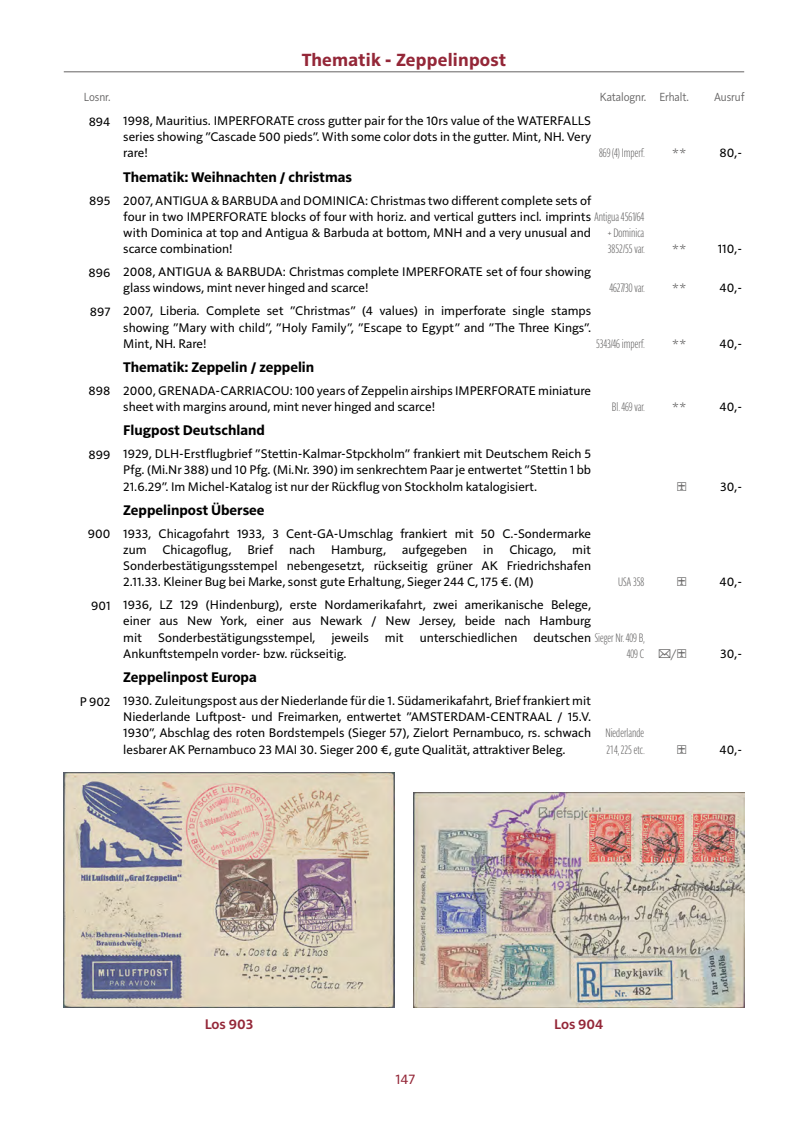
<style>
.page{position:relative;width:808px;height:1127px;background:#fff}
.page>*{position:absolute;margin:0;border:0;box-sizing:border-box;transform-origin:0 0}
.t1{font:700 18px "Solitaire MVB Pro";letter-spacing:.015em;color:#942738}
.t2{font:700 14.25px "Solitaire MVB Pro";color:#000}
.t3{font:600 14.25px "Solitaire MVB Pro";color:#942738}
.t4{font:14.25px "Solitaire MVB Pro";color:#942738}
.t5{font:12.75px/16.2px "Solitaire MVB Pro";color:#000;text-align:justify}
.t6{font:700 12px/16.2px "Parisine Std Comp Clair";color:#646363}
.t7{font:12px "Solitaire MVB Pro";letter-spacing:-.005em;color:#646363;scale:.9 1}
.s1{font-family:"Parisine Std Comp Clair";font-weight:700;font-size:12px;color:#646363}
.s2{font-family:"Solitaire MVB Pro";font-weight:400;font-size:12.75px;color:#000}
</style>
<div class="page">
<hr style="left:64px;top:71px;width:680px;height:1px;background:#646363">
<img style="left:414px;top:793px;width:330px;height:214px">
<img style="left:64px;top:773px;width:330px;height:234px">
<h1 class="t1" style="left:302px;top:48px;width:206px">Thematik - Zeppelinpost</h1>
<p class="t7" style="left:84px;top:88px;width:31px">Losnr.</p>
<p class="t7" style="left:600px;top:88px;width:100px">Katalognr. Erhalt.</p>
<p class="t7" style="left:714px;top:88px;width:35px">Ausruf</p>
<p class="t5" style="left:123px;top:112px;width:469px;text-indent:-35px">894 1998, Mauritius. IMPERFORATE cross gutter pair for the 10rs value of the WATERFALLS series showing ”Cascade 500 pieds”. With some color dots in the gutter. Mint, NH. Very rare!</p>
<p class="t6" style="left:599px;top:145px;width:47px">869 (4) Imperf.</p>
<p class="t5" style="left:719px;top:144px;width:24px">80,-</p>
<p class="t2" style="left:123px;top:167px;width:230px">Thematik: Weihnachten / christmas</p>
<p class="t5" style="left:123px;top:191px;width:522px;text-align:left;text-indent:-34px">895 2007, ANTIGUA &amp; BARBUDA and DOMINICA: Christmas two different complete sets of<br>four in two IMPERFORATE blocks of four with horiz. and vertical gutters incl. imprints <span class="s1">Antigua 4561/64 </span>with Dominica at top and Antigua &amp; Barbuda at bottom, MNH and a very unusual and<br>scarce combination!</p>
<p class="t6" style="left:608px;top:225px;width:39px">+ Dominica<br>3852/55 var.</p>
<p class="t5" style="left:718px;top:240px;width:26px">110,-</p>
<p class="t5" style="left:123px;top:263px;width:469px;text-indent:-35px">896 2008, ANTIGUA &amp; BARBUDA: Christmas complete IMPERFORATE set of four showing glass windows, mint never hinged and scarce!</p>
<p class="t6" style="left:609px;top:280px;width:37px">4627/30 var.</p>
<p class="t5" style="left:719px;top:279px;width:24px">40,-</p>
<p class="t5" style="left:123px;top:302px;width:469px;text-indent:-33px">897 2007, Liberia. Complete set ”Christmas” (4 values) in imperforate single stamps showing ”Mary with child”, ”Holy Family”, ”Escape to Egypt” and ”The Three Kings”.<br>Mint, NH. Rare!</p>
<p class="t6" style="left:596px;top:335px;width:51px">5343/46 imperf.</p>
<p class="t5" style="left:719px;top:334px;width:24px">40,-</p>
<p class="t2" style="left:123px;top:357px;width:192px">Thematik: Zeppelin / zeppelin</p>
<p class="t5" style="left:123px;top:381px;width:469px;text-indent:-35px">898 2000, GRENADA-CARRIACOU: 100 years of Zeppelin airships IMPERFORATE miniature sheet with margins around, mint never hinged and scarce!</p>
<p class="t2" style="left:123px;top:420px;width:143px">Flugpost Deutschland</p>
<p class="t5" style="left:123px;top:445px;width:469px;text-indent:-35px">899 1929, DLH-Erstflugbrief ”Stettin-Kalmar-Stpckholm” frankiert mit Deutschem Reich 5<br>Pfg. (Mi.Nr 388) und 10 Pfg. (Mi.Nr. 390) im senkrechtem Paar je entwertet ”Stettin 1 bb 21.6.29”. Im Michel-Katalog ist nur der Rückflug von Stockholm katalogisiert.</p>
<p class="t2" style="left:123px;top:500px;width:143px">Zeppelinpost Übersee</p>
<p class="t5" style="left:123px;top:524px;width:469px;text-indent:-35px">900 1933, Chicagofahrt 1933, 3 Cent-GA-Umschlag frankiert mit 50 C.-Sondermarke zum</p>
<p class="t5" style="left:163px;top:540px;width:70px">Chicagoflug,</p>
<p class="t5" style="left:247px;top:540px;width:69px">Brief nach</p>
<p class="t5" style="left:331px;top:540px;width:56px">Hamburg,</p>
<p class="t5" style="left:402px;top:540px;width:67px">aufgegeben</p>
<p class="t5" style="left:483px;top:540px;width:12px">in</p>
<p class="t5" style="left:509px;top:540px;width:48px">Chicago,</p>
<p class="t5" style="left:123px;top:540px;width:469px;text-indent:449px">mit Sonderbestätigungsstempel nebengesetzt, rückseitig grüner AK Friedrichshafen 2.11.33. Kleiner Bug bei Marke, sonst gute Erhaltung, Sieger 244 C, 175 €. (M)</p>
<p class="t6" style="left:612px;top:399px;width:35px">Bl. 469 var.</p>
<p class="t5" style="left:719px;top:398px;width:24px">40,-</p>
<p class="t5" style="left:720px;top:477px;width:23px">30,-</p>
<p class="t6" style="left:618px;top:574px;width:28px">USA 358</p>
<p class="t5" style="left:719px;top:573px;width:24px">40,-</p>
<p class="t5" style="left:123px;top:596px;width:469px;text-indent:-32px">901 1936, LZ 129 (Hindenburg), erste Nordamerikafahrt, zwei amerikanische Belege, einer aus New York, einer aus Newark / New Jersey, beide nach Hamburg mit</p>
<p class="t5" style="left:158px;top:628px;width:159px">Sonderbestätigungsstempel,</p>
<p class="t5" style="left:331px;top:628px;width:39px">jeweils</p>
<p class="t5" style="left:385px;top:628px;width:20px">mit</p>
<p class="t5" style="left:420px;top:628px;width:99px">unterschiedlichen</p>
<p class="t6" style="left:533px;top:629px;width:113px"><span class="s2">deutschen</span> Sieger Nr. 409 B,</p>
<p class="t5" style="left:123px;top:644px;width:225px">Ankunftstempeln vorder- bzw. rückseitig.</p>
<p class="t6" style="left:627px;top:645px;width:19px">409 C</p>
<p class="t5" style="left:720px;top:644px;width:23px">30,-</p>
<p class="t2" style="left:123px;top:667px;width:135px">Zeppelinpost Europa</p>
<p class="t5" style="left:123px;top:692px;width:469px;text-indent:-43px">P 902 1930. Zuleitungspost aus der Niederlande für die 1. Südamerikafahrt, Brief frankiert mit Niederlande Luftpost- und Freimarken, entwertet ”AMSTERDAM-CENTRAAL / 15.V.<br>1930”, Abschlag des roten Bordstempels (Sieger 57), Zielort Pernambuco, rs. schwach lesbarer AK Pernambuco 23 MAI 30. Sieger 200 €, gute Qualität, attraktiver Beleg.</p>
<p class="t6" style="left:605px;top:725px;width:41px">Niederlande<br>214, 225 etc.</p>
<p class="t5" style="left:719px;top:740px;width:24px">40,-</p>
<p class="t3" style="left:205px;top:1014px;width:50px">Los 903</p>
<p class="t3" style="left:554px;top:1014px;width:51px">Los 904</p>
<p class="t4" style="left:395px;top:1069px;width:21px">147</p>
</div>
